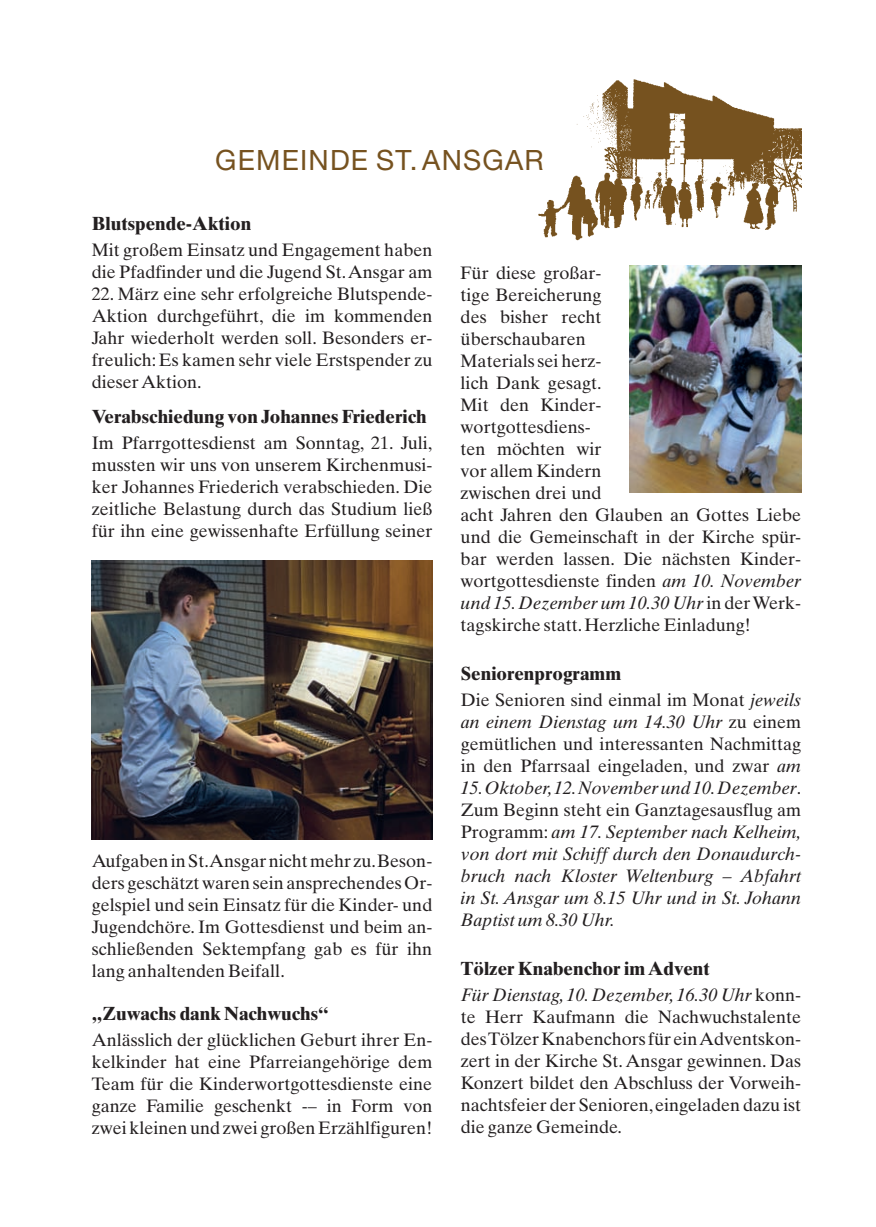
<style>
.page{position:relative;width:876px;height:1227px;background:#fff}
.page>*{position:absolute;margin:0;border:0;box-sizing:border-box;transform-origin:0 0}
.t1{font:28px "Helvetica Neue";letter-spacing:.045em;color:#76521f}
.t2{font:700 19px "Times Ten";color:#231f20}
.t3{font:18px/22px "Times Ten";color:#231f20;text-align:justify}
.t4{font:italic 18px/22px "Times Ten";color:#231f20;text-align:justify}
.s1{font-style:italic}
.s2{font-style:normal}
</style>
<div class="page">
<img style="left:538px;top:79px;width:263px;height:162px">
<img style="left:92px;top:560px;width:340px;height:279px">
<img style="left:629px;top:266px;width:171px;height:226px">
<h1 class="t1" style="left:215px;top:143px;width:330px">GEMEINDE ST. ANSGAR</h1>
<p class="t2" style="left:92px;top:216px;width:161px">Blutspende-Aktion</p>
<p class="t3" style="left:92px;top:240px;width:342px">Mit großem Einsatz und Engagement haben die Pfadfinder und die Jugend St. Ansgar am</p>
<p class="t3" style="left:92px;top:284px;width:342px">22. März eine sehr erfolgreiche Blutspende-Aktion durchgeführt, die im kommenden Jahr wiederholt werden soll. Besonders er&shy;freulich: Es kamen sehr viele Erstspender zu dieser Aktion.</p>
<p class="t2" style="left:92px;top:409px;width:336px">Verabschiedung von Johannes Friederich</p>
<p class="t3" style="left:92px;top:433px;width:342px">Im Pfarrgottesdienst am Sonntag, 21. Juli, mussten wir uns von unserem Kirchenmusi&shy;ker Johannes Friederich verabschieden. Die zeitliche Belastung durch das Studium ließ für ihn eine gewissenhafte Erfüllung seiner</p>
<p class="t3" style="left:92px;top:851px;width:342px">Aufgaben in St. Ansgar nicht mehr zu. Beson&shy;ders geschätzt waren sein ansprechendes Or&shy;gelspiel und sein Einsatz für die Kinder- und Jugendchöre. Im Gottesdienst und beim an&shy;schließenden Sektempfang gab es für ihn lang anhaltenden Beifall.</p>
<p class="t2" style="left:92px;top:1006px;width:238px">„Zuwachs dank Nachwuchs“</p>
<p class="t3" style="left:92px;top:1030px;width:342px">Anlässlich der glücklichen Geburt ihrer En&shy;kelkinder hat eine Pfarreiangehörige dem Team für die Kinderwortgottesdienste eine ganze Familie geschenkt -– in Form von zwei kleinen und zwei großen Erzählfiguren!</p>
<p class="t3" style="left:460px;top:264px;width:342px;text-align:left">Für diese großar-<br>tige Bereicherung<br>des bisher recht<br>überschaubaren<br>Materials sei herz-<br>lich Dank gesagt.<br>Mit den Kinder-<br>wortgottesdiens-<br>ten möchten wir<br>vor allem Kindern<br>zwischen drei und<br>acht Jahren den Glauben an Gottes Liebe und die Gemeinschaft in der Kirche spür&shy;bar werden lassen. Die nächsten Kinder&shy;wortgottesdienste finden <span class="s1">am 10. November und 15. Dezember um 10.30 Uhr</span> in der Werk&shy;tagskirche statt. Herzliche Einladung!</p>
<p class="t2" style="left:460px;top:667px;width:162px">Seniorenprogramm</p>
<p class="t3" style="left:460px;top:691px;width:342px">Die Senioren sind einmal im Monat <span class="s1">jeweils an einem Dienstag um 14.30 Uhr</span> zu einem gemütlichen und interessanten Nachmittag in den Pfarrsaal eingeladen, und zwar <span class="s1">am</span></p>
<p class="t4" style="left:460px;top:778px;width:342px">15. Oktober, 12. November und 10. Dezember<span class="s2">.<br>Zum Beginn steht ein Ganztagesausflug am Programm:</span> am 17. September nach Kelheim, von dort mit Schiff durch den Donaudurch&shy;bruch nach Kloster Weltenburg – Abfahrt in St. Ansgar um 8.15 Uhr und in St. Johann Baptist um 8.30 Uhr.</p>
<p class="t2" style="left:460px;top:962px;width:250px">Tölzer Knabenchor im Advent</p>
<p class="t3" style="left:460px;top:986px;width:342px"><span class="s1">Für Dienstag, 10. Dezember, 16.30 Uhr</span> konn&shy;te Herr Kaufmann die Nachwuchstalente des Tölzer Knabenchors für ein Adventskon&shy;zert in der Kirche St. Ansgar gewinnen. Das Konzert bildet den Abschluss der Vorweih&shy;nachtsfeier der Senioren, eingeladen dazu ist die ganze Gemeinde.</p>
</div>
